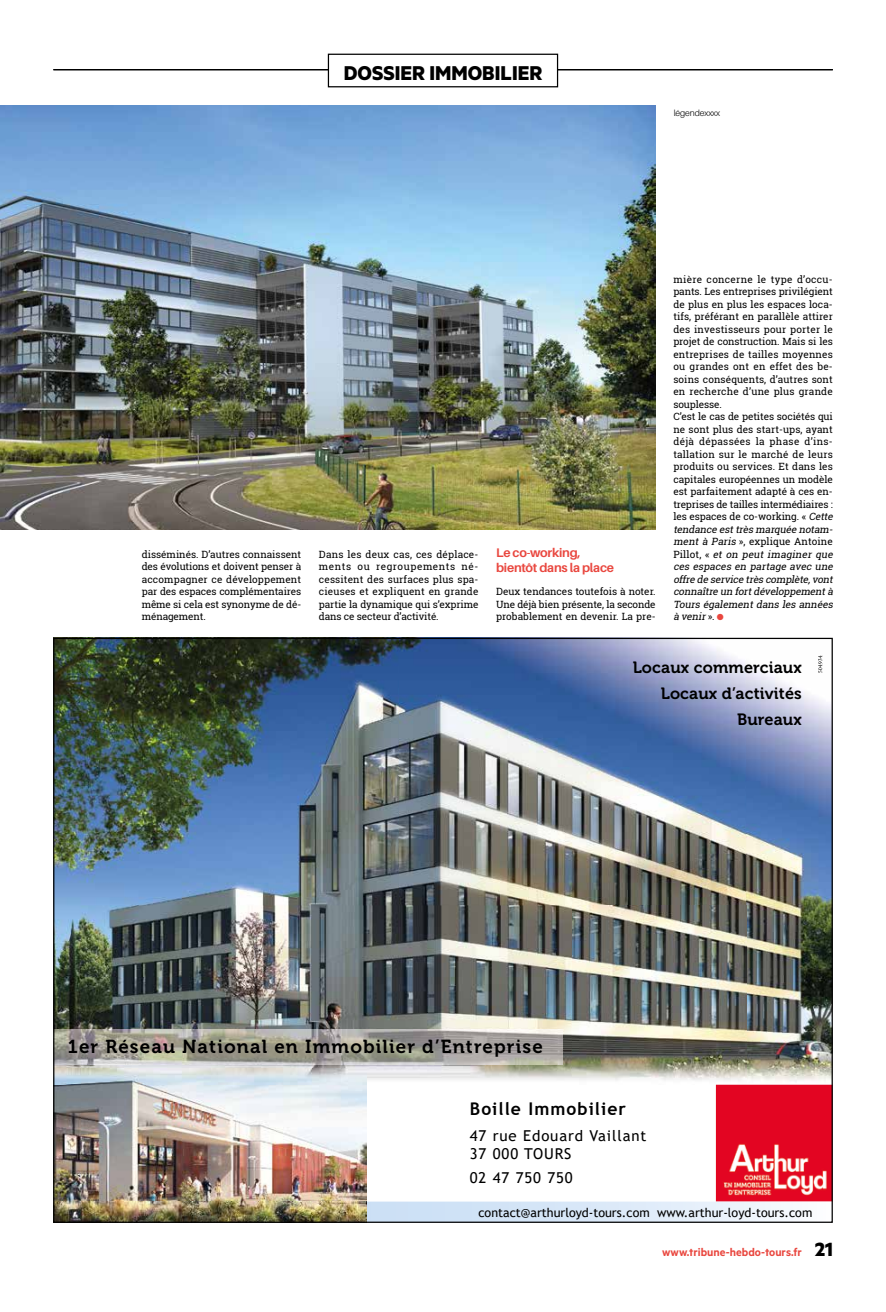
<style>
.page{position:relative;width:886px;height:1312px;background:#fff}
.page>*{position:absolute;margin:0;border:0;box-sizing:border-box;transform-origin:0 0}
.t1{font:700 22.5px "Metric";color:#000}
.t2{font:700 21.5px "Metric";color:#000}
.t3{font:18.75px "Museo 700";letter-spacing:.06em;color:#000}
.t4{font:700 17.5px "Trebuchet MS";letter-spacing:.06em;color:#000}
.t5{font:16.25px/26.2px "Museo 700";letter-spacing:.01em;color:#000;text-align:right}
.t6{font:15px/18px "Trebuchet MS";letter-spacing:.06em;color:#000}
.t7{font:12.5px "Trebuchet MS";color:#000}
._00_INTER{font:700 12.5px/15px "Aileron";letter-spacing:-.02em;color:#e9473f}
.t8{font:600 12.5px "Metric";color:#e9473f}
._00_TXT_COURANT{font:10px/12.5px "Roboto Slab";letter-spacing:-.005em;color:#000;text-align:justify}
._00_LÉGENDE{font:300 8.75px "Aileron";letter-spacing:-.01em;color:#000}
.s1{font-style:italic}
.s2{color:#e9473f}
</style>
<div class="page">
<img style="left:0;top:105px;width:655px;height:424px">
<hr style="left:53px;top:69px;width:780px;height:1px;background:#000">
<img style="left:55px;top:639px;width:776px;height:444px">
<img style="left:818px;top:655px;width:4px;height:17px">
<img style="left:55px;top:1029px;width:508px;height:34px">
<img style="left:716px;top:1084px;width:115px;height:117px">
<svg style="left:366px;top:1201px;width:465px;height:19px"></svg>
<img style="left:55px;top:1068px;width:311px;height:152px">
<div style="left:328px;top:54px;width:229px;height:33px;background:#fff"></div>
<div style="left:328px;top:54px;width:230px;height:33px;border:1px solid #000"></div>
<p class="t1" style="left:344px;top:59px;width:200px">DOSSIER IMMOBILIER</p>
<p class="_00_LÉGENDE" style="left:674px;top:108px;width:48px">légendexxxx</p>
<p class="_00_TXT_COURANT" style="left:142px;top:548px;width:161px">disséminés. D’autres connaissent des évolutions et doivent penser à accompagner ce développement par des espaces complémentaires même si cela est synonyme de dé&shy;ménagement.</p>
<p class="_00_TXT_COURANT" style="left:319px;top:548px;width:161px">Dans les deux cas, ces déplace&shy;ments ou regroupements né&shy;cessitent des surfaces plus spa&shy;cieuses et expliquent en grande partie la dynamique qui s’exprime dans ce secteur d’activité.</p>
<p class="_00_INTER" style="left:496px;top:545px;width:119px">Le co-working, bientôt dans la place</p>
<p class="_00_TXT_COURANT" style="left:496px;top:585px;width:161px">Deux tendances toutefois à noter.<br>Une déjà bien présente, la seconde probablement en devenir. La pre-</p>
<p class="_00_TXT_COURANT" style="left:673px;top:273px;width:161px">mière concerne le type d’occu&shy;pants. Les entreprises privilégient de plus en plus les espaces loca&shy;tifs, préférant en parallèle attirer des investisseurs pour porter le projet de construction. Mais si les entreprises de tailles moyennes ou grandes ont en effet des be&shy;soins conséquents, d’autres sont en recherche d’une plus grande souplesse.</p>
<p class="_00_TXT_COURANT" style="left:673px;top:410px;width:163px;text-align:left">C’est le cas de petites sociétés qui ne sont plus des start-ups, ayant déjà dépassées la phase d’ins&shy;tallation sur le marché de leurs produits ou services. Et dans les capitales européennes un modèle est parfaitement adapté à ces en&shy;treprises de tailles intermédiaires : les espaces de co-working. « <span class="s1">Cette tendance esttrès marquée notam&shy;ment à Paris</span>», explique Antoine<br>P i l l o t , « <span class="s1">et on peut imaginer que ces espaces en partage avec une offre de service très complète,vont connaître un fortdéveloppementà<br>Tours également dans les années à venir</span> » . <span class="s2">●</span></p>
<p class="t5" style="left:633px;top:654px;width:171px">Locaux commerciaux<br>Locaux d’activités<br>Bureaux</p>
<p class="t3" style="left:68px;top:1035px;width:476px">1er Réseau National en Immobilier d’Entreprise</p>
<p class="t4" style="left:470px;top:1097px;width:158px">Boille Immobilier</p>
<p class="t6" style="left:470px;top:1125px;width:178px">47 rue Edouard Vaillant<br>37 000 TOURS</p>
<p class="t6" style="left:470px;top:1167px;width:104px">02 47 750 750</p>
<p class="t7" style="left:478px;top:1204px;width:335px">contact@arthurloyd-tours.com www.arthur-loyd-tours.com</p>
<p class="t8" style="left:662px;top:1244px;width:141px">www.tribune-hebdo-tours.fr</p>
<p class="t2" style="left:815px;top:1236px;width:20px">21</p>
</div>
